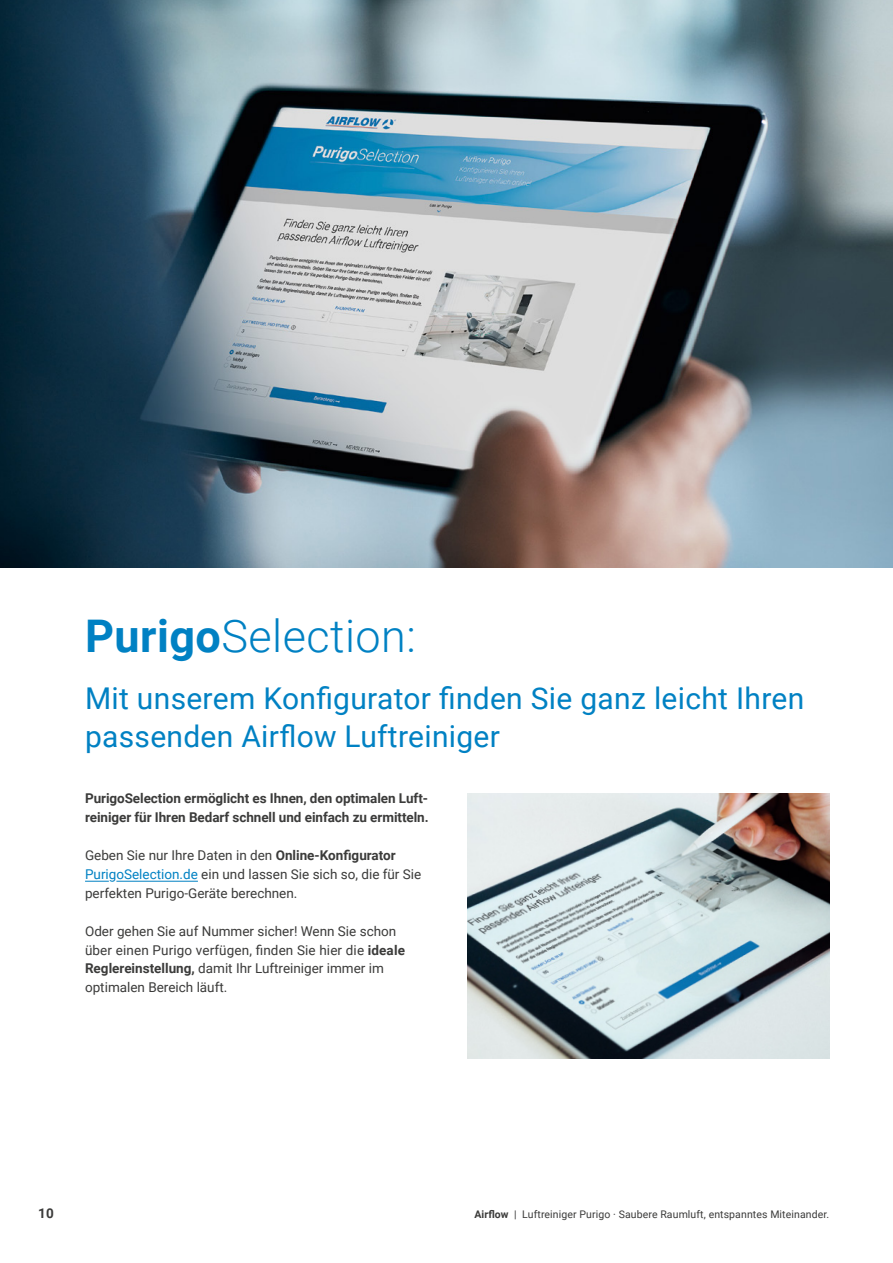
<style>
.page{position:relative;width:893px;height:1263px;background:#fff}
.page>*{position:absolute;margin:0;border:0;box-sizing:border-box;transform-origin:0 0}
.t1{font:300 45px "Roboto";letter-spacing:.01em;color:#0081c3}
.t2{font:30px/37.8px "Roboto";letter-spacing:.01em;color:#0081c3}
.t3{font:13.5px/18.9px "Roboto";color:#3b3b3a}
.t4{font:700 13.5px/18.9px "Roboto";letter-spacing:-.005em;color:#3b3b3a}
.t5{font:10.5px "Roboto";letter-spacing:.01em;color:#3b3b3a}
.s1{font-weight:700}
.s2{color:#0081c3}
</style>
<div class="page">
<img style="left:0;top:0;width:893px;height:567px">
<svg style="left:85px;top:881px;width:24px;height:1px"></svg>
<hr style="left:116px;top:881px;width:82px;height:1px;background:#0081c3">
<img style="left:468px;top:794px;width:361px;height:264px">
<h1 class="t1" style="left:85px;top:605px;width:332px"><span class="s1">Purigo</span>Selection:</h1>
<h2 class="t2" style="left:85px;top:678px;width:721px">Mit unserem Konfigurator finden Sie ganz leicht Ihren passenden Airflow Luftreiniger</h2>
<p class="t4" style="left:85px;top:789px;width:345px">PurigoSelection ermöglicht es Ihnen, den optimalen Luft&shy;reiniger für Ihren Bedarf schnell und einfach zu ermitteln.</p>
<p class="t3" style="left:85px;top:845px;width:338px">Geben Sie nur Ihre Daten in den <span class="s1">Online-Konfigurator<br></span><span class="s2">PurigoSelection.de</span> ein und lassen Sie sich so, die für Sie perfekten Purigo-Geräte berechnen.</p>
<p class="t3" style="left:85px;top:921px;width:321px">Oder gehen Sie auf Nummer sicher! Wenn Sie schon über einen Purigo verfügen, finden Sie hier die <span class="s1">ideale Reglereinstellung,</span> damit Ihr Luftreiniger immer im optimalen Bereich läuft.</p>
<p class="t4" style="left:38px;top:1203px;width:17px">10</p>
<p class="t5" style="left:474px;top:1207px;width:356px"><span class="s1">Airflow</span> | Luftreiniger Purigo · Saubere Raumluft, entspanntes Miteinander.</p>
</div>
